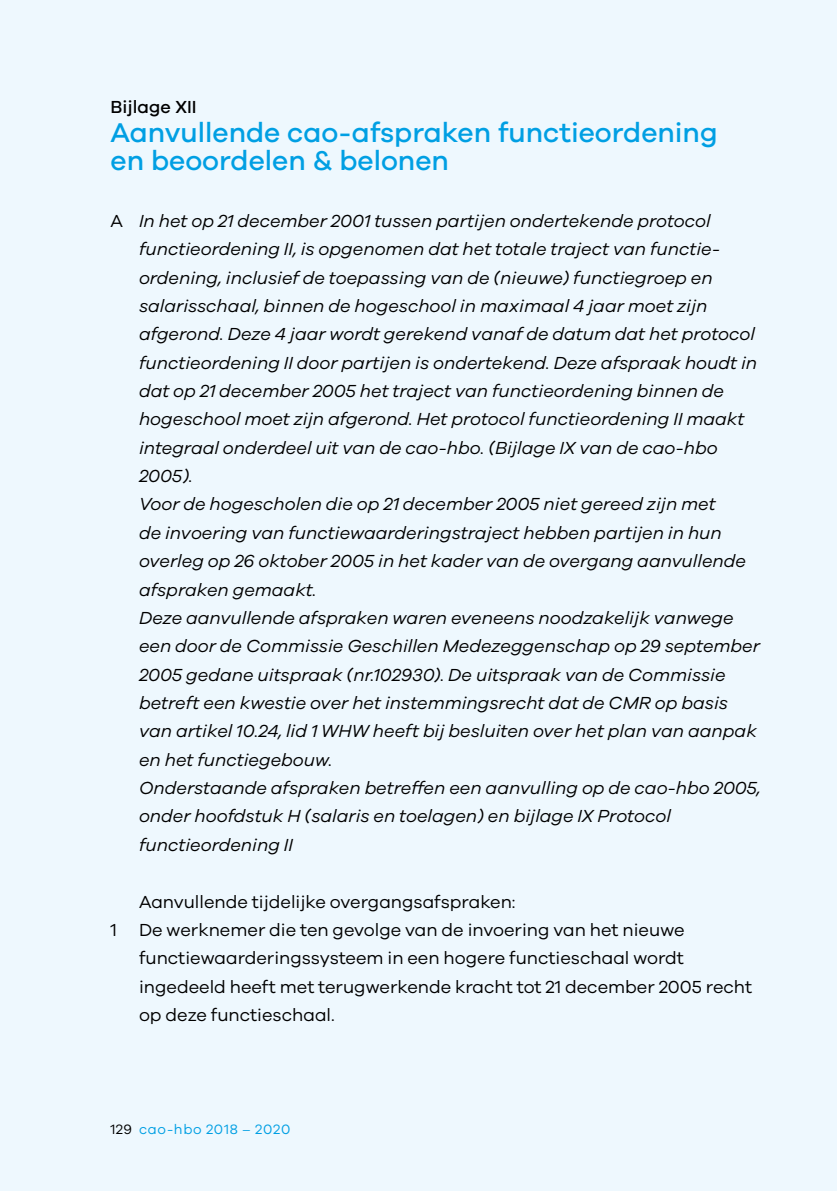
<style>
.page{position:relative;width:837px;height:1191px;background:#fff}
.page>*{position:absolute;margin:0;border:0;box-sizing:border-box;transform-origin:0 0}
.t1{font:500 28px/28.4px "Galano Grotesque";color:#009fe3}
.t2{font:italic 18px/28.4px "Galano Grotesque";color:#000}
.t3{font:18px "Galano Grotesque";color:#000}
.t4{font:500 18px "Galano Grotesque";color:#000}
.t5{font:14px "Galano Grotesque";letter-spacing:.05em;color:#009fe3}
.s1{font-style:normal}
.s2{color:#000}
</style>
<div class="page">
<div style="left:0;top:0;width:836px;height:1191px;background:#eef8fe"></div>
<p class="t4" style="left:111px;top:97px;width:87px">Bijlage XII</p>
<h1 class="t1" style="left:111px;top:117px;width:608px">Aanvullende cao-afspraken functieordening en beoordelen &amp; belonen</h1>
<p class="t2" style="left:139px;top:206px;width:622px;text-indent:-28px"><span class="s1">A</span> In het op 21 december 2001 tussen partijen ondertekende protocol functieordening II, is opgenomen dat het totale traject van functie&shy;ordening, inclusief de toepassing van de (nieuwe) functiegroep en salarisschaal, binnen de hogeschool in maximaal 4 jaar moet zijn afgerond. Deze 4 jaar wordt gerekend vanaf de datum dat het protocol functieordening II door partijen is ondertekend. Deze afspraak houdt in dat op 21 december 2005 het traject van functieordening binnen de hogeschool moet zijn afgerond. Het protocol functieordening II maakt integraal onderdeel uit van de cao-hbo. (Bijlage IX van de cao-hbo 2005).<br>Voor de hogescholen die op 21 december 2005 niet gereed zijn met<br>de invoering van functiewaarderingstraject hebben partijen in hun overleg op 26 oktober 2005 in het kader van de overgang aanvullende afspraken gemaakt.<br>Deze aanvullende afspraken waren eveneens noodzakelijk vanwege een door de Commissie Geschillen Medezeggenschap op 29 september 2005 gedane uitspraak (nr.102930). De uitspraak van de Commissie betreft een kwestie over het instemmingsrecht dat de CMR op basis van artikel 10.24, lid 1 WHW heeft bij besluiten over het plan van aanpak en het functiegebouw.<br>Onderstaande afspraken betreffen een aanvulling op de cao-hbo 2005, onder hoofdstuk H (salaris en toelagen) en bijlage IX Protocol functieordening II</p>
<p class="t3" style="left:139px;top:890px;width:378px">Aanvullende tijdelijke overgangsafspraken:</p>
<p class="t3" style="left:111px;top:919px;width:575px">1 De werknemer die ten gevolge van de invoering van het nieuwe</p>
<p class="t3" style="left:139px;top:947px;width:546px">functiewaarderingssysteem in een hogere functieschaal wordt</p>
<p class="t3" style="left:139px;top:975px;width:614px">ingedeeld heeft met terugwerkende kracht tot 21 december 2005 recht</p>
<p class="t3" style="left:139px;top:1004px;width:197px">op deze functieschaal.</p>
<p class="t5" style="left:111px;top:1121px;width:181px"><span class="s2">129</span> cao-hbo 2018 – 2020</p>
</div>
